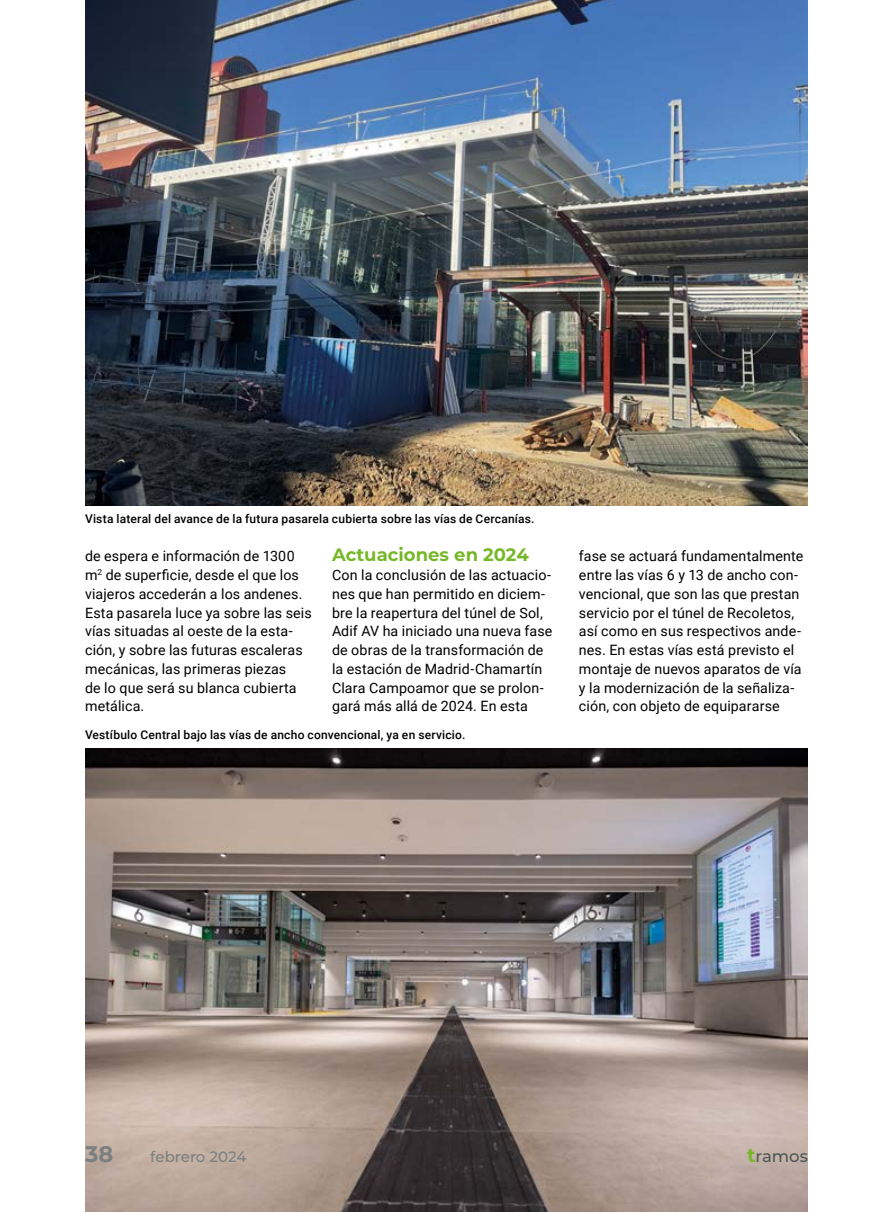
<style>
.page{position:relative;width:893px;height:1212px;background:#fff}
.page>*{position:absolute;margin:0;border:0;box-sizing:border-box;transform-origin:0 0}
.t1{font:700 22.5px "Montserrat";color:#7a8081}
.t2{font:700 18px "Montserrat";color:#76b828}
.t3{font:500 16.5px "Montserrat";letter-spacing:-.005em;color:#4d5758}
.t4{font:500 15px "Montserrat";letter-spacing:-.005em;color:#7a8081}
.t5{font:14.25px/18.8px "Roboto";letter-spacing:.01em;color:#000}
.t6{font:500 12px "Roboto";letter-spacing:.015em;color:#000}
.s1{font-weight:700;font-size:19.5px;color:#76b828}
</style>
<div class="page">
<img style="left:85px;top:749px;width:723px;height:463px">
<img style="left:85px;top:0;width:723px;height:505px">
<p class="t6" style="left:85px;top:510px;width:451px">Vista lateral del avance de la futura pasarela cubierta sobre las vías de Cercanías.</p>
<p class="t5" style="left:85px;top:546px;width:228px">de espera e información de 1300 m<sup>2</sup> de superficie, desde el que los viajeros accederán a los andenes.<br>Esta pasarela luce ya sobre las seis vías situadas al oeste de la esta&shy;ción, y sobre las futuras escaleras mecánicas, las primeras piezas<br>de lo que será su blanca cubierta metálica.</p>
<p class="t2" style="left:332px;top:542px;width:198px">Actuaciones en 2024</p>
<p class="t5" style="left:332px;top:565px;width:222px">Con la conclusión de las actuacio&shy;nes que han permitido en diciem&shy;bre la reapertura del túnel de Sol,<br>Adif AV ha iniciado una nueva fase de obras de la transformación de la estación de Madrid-Chamartín<br>Clara Campoamor que se prolon&shy;gará más allá de 2024. En esta</p>
<p class="t6" style="left:85px;top:726px;width:382px">Vestíbulo Central bajo las vías de ancho convencional, ya en servicio.</p>
<p class="t5" style="left:579px;top:546px;width:226px">fase se actuará fundamentalmente entre las vías 6 y 13 de ancho con&shy;vencional, que son las que prestan servicio por el túnel de Recoletos, así como en sus respectivos ande&shy;nes. En estas vías está previsto el montaje de nuevos aparatos de vía y la modernización de la señaliza&shy;ción, con objeto de equipararse</p>
<h1 class="t1" style="left:85px;top:1137px;width:30px">38</h1>
<p class="t4" style="left:150px;top:1146px;width:98px">febrero 2024</p>
<p class="t3" style="left:747px;top:1144px;width:62px"><span class="s1">t</span>ramos</p>
</div>
